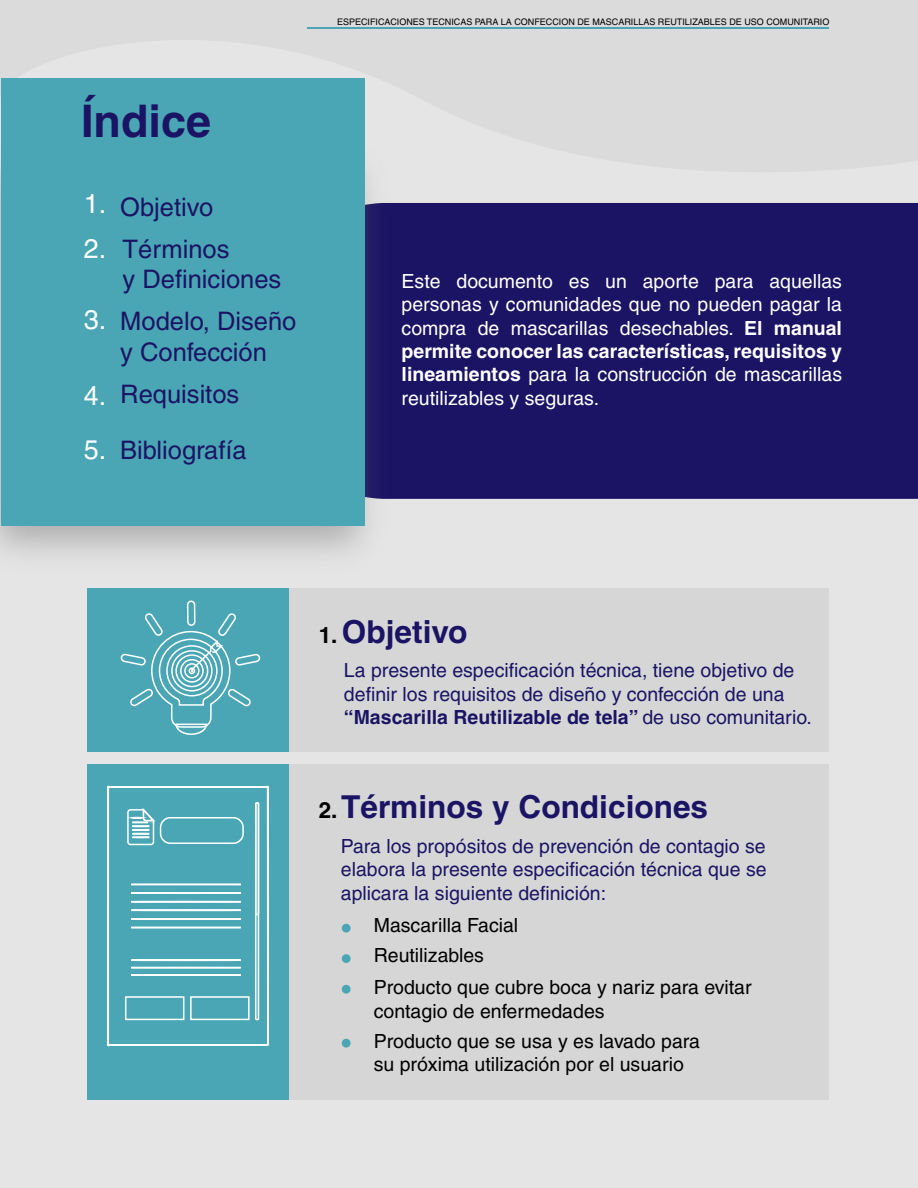
<style>
.page{position:relative;width:918px;height:1188px;background:#e5e5e5}
.page>*{position:absolute;margin:0;border:0;box-sizing:border-box;transform-origin:0 0}
.t1{font:700 45px "Helvetica";color:#1b1464}
.t2{font:700 31.65px "Helvetica";color:#1b1464}
.t3{font:27px/44.7px "Helvetica";color:#fff}
.t4{font:25.5px/30.6px "Helvetica";color:#1b1464}
.t5{font:700 22.5px "Helvetica";color:#000}
.t6{font:19.5px/23.4px "Helvetica";color:#1b1464}
.t7{font:19.5px/23.4px "Helvetica";color:#fff;text-align:justify}
.t8{font:19.5px/23.4px "Helvetica";color:#000}
.t9{font:9px "Helvetica";color:#000}
.s1{font-size:27px;color:#fff}
.s2{font-weight:700}
</style>
<div class="page">
<div style="left:410px;top:203px;width:508px;height:296px;background:#1b1464"></div>
<img style="left:0;top:167px;width:410px;height:388px">
<div style="left:1px;top:78px;width:364px;height:448px;background:#4aa6b5"></div>
<hr style="left:308px;top:28px;width:521px;height:1px;background:#4aa6b5">
<div style="left:288px;top:588px;width:541px;height:164px;background:#d6d6d6"></div>
<div style="left:87px;top:588px;width:201px;height:164px;background:#4aa6b5"></div>
<div style="left:187px;top:600px;width:9px;height:26px;border:2px solid #fff;border-radius:3px"></div>
<svg style="left:121px;top:611px;width:140px;height:124px"></svg>
<div style="left:288px;top:764px;width:541px;height:335px;background:#d6d6d6"></div>
<div style="left:87px;top:764px;width:201px;height:335px;background:#4aa6b5"></div>
<div style="left:342px;top:924px;width:9px;height:9px;background:#4aa6b5;border-radius:50%"></div>
<div style="left:342px;top:954px;width:9px;height:9px;background:#4aa6b5;border-radius:50%"></div>
<div style="left:342px;top:985px;width:9px;height:9px;background:#4aa6b5;border-radius:50%"></div>
<div style="left:342px;top:1039px;width:9px;height:9px;background:#4aa6b5;border-radius:50%"></div>
<svg style="left:106px;top:785px;width:164px;height:262px"></svg>
<svg style="left:126px;top:808px;width:31px;height:38px"></svg>
<div style="left:255px;top:802px;width:4px;height:218px;border:2px solid #fff"></div>
<div style="left:255px;top:802px;width:4px;height:113px;border:2px solid #fff"></div>
<svg style="left:130px;top:883px;width:112px;height:20px"></svg>
<svg style="left:130px;top:909px;width:112px;height:20px"></svg>
<svg style="left:130px;top:959px;width:112px;height:18px"></svg>
<div style="left:190px;top:996px;width:60px;height:24px;border:2px solid #fff"></div>
<div style="left:125px;top:996px;width:59px;height:24px;border:2px solid #fff"></div>
<div style="left:160px;top:817px;width:84px;height:27px;border:2px solid #fff;border-radius:10px"></div>
<h1 class="t1" style="left:81px;top:94px;width:132px">Índice</h1>
<h3 class="t3" style="left:84px;top:181px;width:24px">1.<br>2.</h3>
<h3 class="t4" style="left:120px;top:192px;width:94px">Objetivo</h3>
<h3 class="t4" style="left:123px;top:233px;width:160px">Términos<br>y Definiciones</h3>
<h3 class="t3" style="left:84px;top:297px;width:24px">3.</h3>
<h3 class="t4" style="left:120px;top:306px;width:178px">Modelo, Diseño y Confección</h3>
<h3 class="t4" style="left:84px;top:379px;width:157px"><span class="s1">4.</span> Requisitos</h3>
<h3 class="t4" style="left:84px;top:435px;width:165px"><span class="s1">5.</span> Bibliografía</h3>
<p class="t9" style="left:337px;top:16px;width:494px">ESPECIFICACIONES TECNICAS PARA LA CONFECCION DE MASCARILLAS REUTILIZABLES DE USO COMUNITARIO</p>
<p class="t7" style="left:402px;top:269px;width:442px">Este documento es un aporte para aquellas personas y comunidades que no pueden pagar la compra de mascarillas desechables. <span class="s2">El manual permite conocer las características, requisitos y lineamientos</span> para la construcción de mascarillas reutilizables y seguras.</p>
<h2 class="t2" style="left:342px;top:612px;width:127px">Objetivo</h2>
<p class="t6" style="left:344px;top:659px;width:469px">La presente especificación técnica, tiene objetivo de definir los requisitos de diseño y confección de una <span class="s2">“Mascarilla Reutilizable de tela”</span> de uso comunitario.</p>
<p class="t5" style="left:319px;top:621px;width:20px">1.</p>
<h2 class="t2" style="left:341px;top:788px;width:369px">Términos y Condiciones</h2>
<p class="t6" style="left:341px;top:834px;width:427px;text-align:justify">Para los propósitos de prevención de contagio se elabora la presente especificación técnica que se aplicara la siguiente definición:</p>
<p class="t8" style="left:374px;top:913px;width:146px">Mascarilla Facial</p>
<p class="t5" style="left:319px;top:797px;width:20px">2.</p>
<p class="t8" style="left:374px;top:944px;width:112px">Reutilizables</p>
<p class="t8" style="left:374px;top:976px;width:379px">Producto que cubre boca y nariz para evitar contagio de enfermedades</p>
<p class="t8" style="left:374px;top:1029px;width:328px">Producto que se usa y es lavado para su próxima utilización por el usuario</p>
</div>
